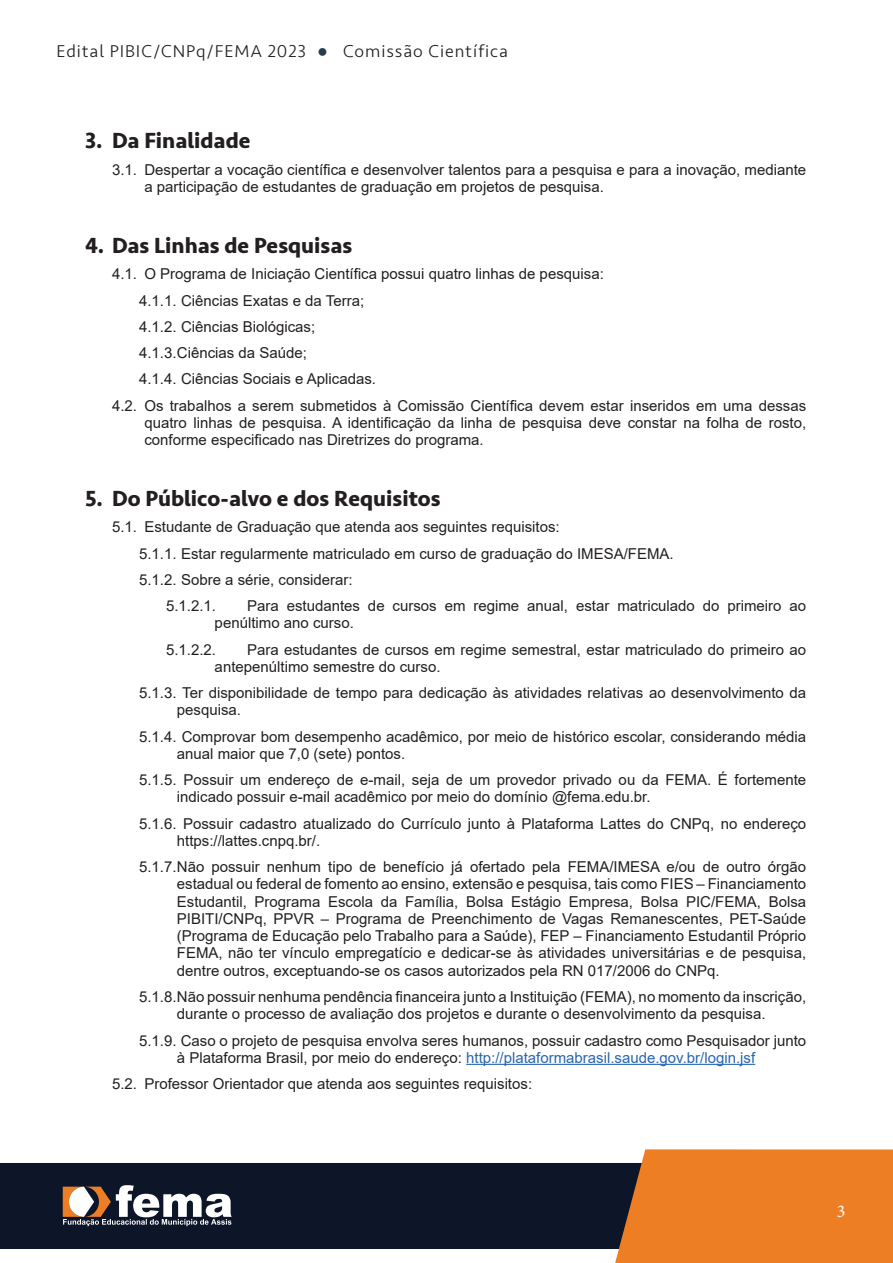
<style>
.page{position:relative;width:893px;height:1263px;background:#fff}
.page>*{position:absolute;margin:0;border:0;box-sizing:border-box;transform-origin:0 0}
.t1{font:700 22.5px "Seravek";color:#231f20}
.t2{font:300 18px "Seravek";letter-spacing:.05em;color:#231f20}
.t3{font:18px "Minion Pro";color:#fff}
.t4{font:15px/17.2px "Arial";color:#231f20}
.s1{font-family:"Arial Narrow";font-weight:400;color:#293c4c}
.s2{color:#2865b1}
</style>
<div class="page">
<div style="left:0;top:1163px;width:680px;height:85px;background:#0d1529"></div>
<div style="left:615px;top:1149px;width:278px;height:114px;background:#ed7e23"></div>
<svg style="left:63px;top:1185px;width:169px;height:41px"></svg>
<hr style="left:466px;top:1064px;width:289px;height:1px;background:#2865b1">
<p class="t2" style="left:56px;top:41px;width:453px">Edital PIBIC/CNPq/FEMA 2023 <span class="s1">●</span> Comissão Científica</p>
<h1 class="t1" style="left:85px;top:123px;width:167px">3. Da Finalidade</h1>
<p class="t4" style="left:144px;top:161px;width:663px;text-indent:-32px">3.1. Despertar a vocação científica e desenvolver talentos para a pesquisa e para a inovação, mediante a participação de estudantes de graduação em projetos de pesquisa.</p>
<h1 class="t1" style="left:85px;top:228px;width:269px">4. Das Linhas de Pesquisas</h1>
<p class="t4" style="left:112px;top:265px;width:493px">4.1. O Programa de Iniciação Científica possui quatro linhas de pesquisa:</p>
<p class="t4" style="left:139px;top:292px;width:227px">4.1.1. Ciências Exatas e da Terra;</p>
<p class="t4" style="left:139px;top:318px;width:178px">4.1.2. Ciências Biológicas;</p>
<p class="t4" style="left:139px;top:344px;width:169px">4.1.3.Ciências da Saúde;</p>
<p class="t4" style="left:139px;top:370px;width:239px">4.1.4. Ciências Sociais e Aplicadas.</p>
<p class="t4" style="left:112px;top:397px;width:696px">4.2. Os trabalhos a serem submetidos à Comissão Científica devem estar inseridos em uma dessas</p>
<p class="t4" style="left:144px;top:414px;width:663px">quatro linhas de pesquisa. A identificação da linha de pesquisa deve constar na folha de rosto, conforme especificado nas Diretrizes do programa.</p>
<h1 class="t1" style="left:85px;top:481px;width:357px">5. Do Público-alvo e dos Requisitos</h1>
<p class="t4" style="left:112px;top:518px;width:449px">5.1. Estudante de Graduação que atenda aos seguintes requisitos:</p>
<p class="t4" style="left:139px;top:545px;width:536px">5.1.1. Estar regularmente matriculado em curso de graduação do IMESA/FEMA.</p>
<p class="t4" style="left:139px;top:571px;width:215px">5.1.2. Sobre a série, considerar:</p>
<p class="t4" style="left:166px;top:597px;width:52px">5.1.2.1.</p>
<p class="t4" style="left:215px;top:597px;width:593px;text-indent:32px">Para estudantes de cursos em regime anual, estar matriculado do primeiro ao penúltimo ano curso.</p>
<p class="t4" style="left:166px;top:641px;width:52px">5.1.2.2.</p>
<p class="t4" style="left:215px;top:641px;width:593px;text-indent:32px">Para estudantes de cursos em regime semestral, estar matriculado do primeiro ao antepenúltimo semestre do curso.</p>
<p class="t4" style="left:177px;top:684px;width:631px;text-indent:-38px">5.1.3. Ter disponibilidade de tempo para dedicação às atividades relativas ao desenvolvimento da pesquisa.</p>
<p class="t4" style="left:177px;top:728px;width:631px;text-indent:-38px">5.1.4. Comprovar bom desempenho acadêmico, por meio de histórico escolar, considerando média anual maior que 7,0 (sete) pontos.</p>
<p class="t4" style="left:177px;top:771px;width:631px;text-indent:-38px">5.1.5. Possuir um endereço de e-mail, seja de um provedor privado ou da FEMA. É fortemente indicado possuir e-mail acadêmico por meio do domínio @fema.edu.br.</p>
<p class="t4" style="left:177px;top:815px;width:631px;text-indent:-38px">5.1.6. Possuir cadastro atualizado do Currículo junto à Plataforma Lattes do CNPq, no endereço https://lattes.cnpq.br/.</p>
<p class="t4" style="left:177px;top:858px;width:631px;text-align:justify;text-indent:-38px">5.1.7.Não possuir nenhum tipo de benefício já ofertado pela FEMA/IMESA e/ou de outro órgão estadual ou federal de fomento ao ensino, extensão e pesquisa, tais como FIES – Financiamento Estudantil, Programa Escola da Família, Bolsa Estágio Empresa, Bolsa PIC/FEMA, Bolsa PIBITI/CNPq, PPVR – Programa de Preenchimento de Vagas Remanescentes, PET-Saúde (Programa de Educação pelo Trabalho para a Saúde), FEP – Financiamento Estudantil Próprio FEMA, não ter vínculo empregatício e dedicar-se às atividades universitárias e de pesquisa, dentre outros, exceptuando-se os casos autorizados pela RN 017/2006 do CNPq.</p>
<p class="t4" style="left:139px;top:988px;width:669px;text-align:center">5.1.8.Não possuir nenhuma pendência financeira junto a Instituição (FEMA), no momento da inscrição, durante o processo de avaliação dos projetos e durante o desenvolvimento da pesquisa.</p>
<p class="t4" style="left:177px;top:1031px;width:631px;text-indent:-38px">5.1.9. Caso o projeto de pesquisa envolva seres humanos, possuir cadastro como Pesquisador junto à Plataforma Brasil, por meio do endereço: <span class="s2">http://plataformabrasil.saude.gov.br/login.jsf</span></p>
<p class="t4" style="left:112px;top:1075px;width:422px">5.2. Professor Orientador que atenda aos seguintes requisitos:</p>
<p class="t3" style="left:837px;top:1199px;width:10px">3</p>
</div>
